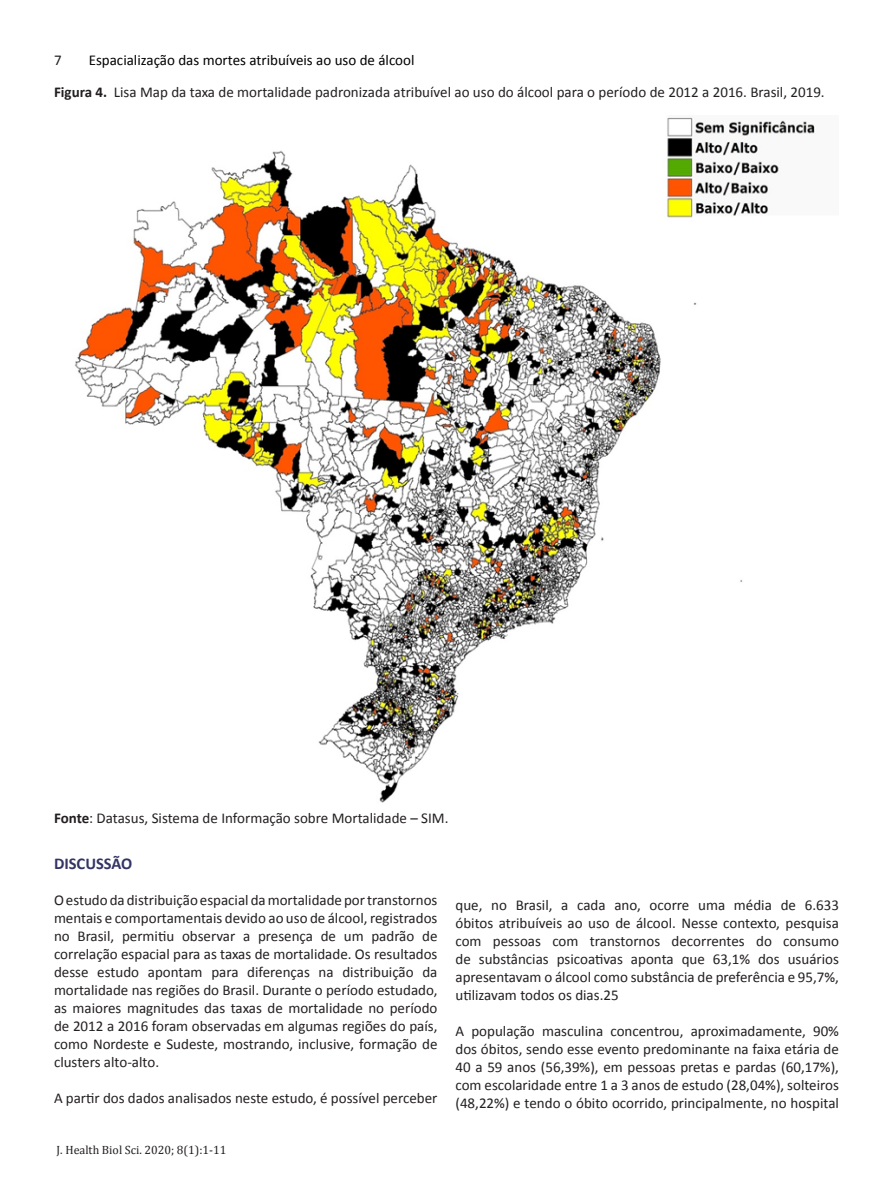
<style>
.page{position:relative;width:893px;height:1191px;background:#fff}
.page>*{position:absolute;margin:0;border:0;box-sizing:border-box;transform-origin:0 0}
.t1{font:700 16.5px "Calibri";color:#343465}
.t2{font:15px/18px "Calibri";color:#231f20;text-align:justify}
.t3{font:15px "Calibri";color:#000}
.t4{font:12px "Cambria";color:#231f20}
.s1{font-weight:700}
</style>
<div class="page">
<img style="left:74px;top:117px;width:741px;height:686px">
<p class="t2" style="left:54px;top:51px;width:9px">7</p>
<p class="t3" style="left:89px;top:51px;width:327px">Espacialização das mortes atribuíveis ao uso de álcool</p>
<p class="t2" style="left:54px;top:83px;width:772px"><span class="s1">Figura 4.</span> Lisa Map da taxa de mortalidade padronizada atribuível ao uso do álcool para o período de 2012 a 2016. Brasil, 2019.</p>
<p class="t2" style="left:54px;top:809px;width:396px"><span class="s1">Fonte</span>: Datasus, Sistema de Informação sobre Mortalidade – SIM.</p>
<p class="t1" style="left:54px;top:852px;width:80px">DISCUSSÃO</p>
<p class="t2" style="left:54px;top:890px;width:385px">O estudo da distribuição espacial da mortalidade por transtornos mentais e comportamentais devido ao uso de álcool, registrados no Brasil, permitiu observar a presença de um padrão de correlação espacial para as taxas de mortalidade. Os resultados desse estudo apontam para diferenças na distribuição da mortalidade nas regiões do Brasil. Durante o período estudado, as maiores magnitudes das taxas de mortalidade no período de 2012 a 2016 foram observadas em algumas regiões do país, como Nordeste e Sudeste, mostrando, inclusive, formação de clusters alto-alto.</p>
<p class="t2" style="left:54px;top:1088px;width:385px">A partir dos dados analisados neste estudo, é possível perceber</p>
<p class="t2" style="left:455px;top:895px;width:385px">que, no Brasil, a cada ano, ocorre uma média de 6.633 óbitos atribuíveis ao uso de álcool. Nesse contexto, pesquisa com pessoas com transtornos decorrentes do consumo de substâncias psicoativas aponta que 63,1% dos usuários apresentavam o álcool como substância de preferência e 95,7%, utilizavam todos os dias.25</p>
<p class="t2" style="left:455px;top:1021px;width:385px">A população masculina concentrou, aproximadamente, 90% dos óbitos, sendo esse evento predominante na faixa etária de 40 a 59 anos (56,39%), em pessoas pretas e pardas (60,17%), com escolaridade entre 1 a 3 anos de estudo (28,04%), solteiros (48,22%) e tendo o óbito ocorrido, principalmente, no hospital</p>
<p class="t4" style="left:57px;top:1142px;width:171px">J. Health Biol Sci. 2020; 8(1):1-11</p>
</div>
